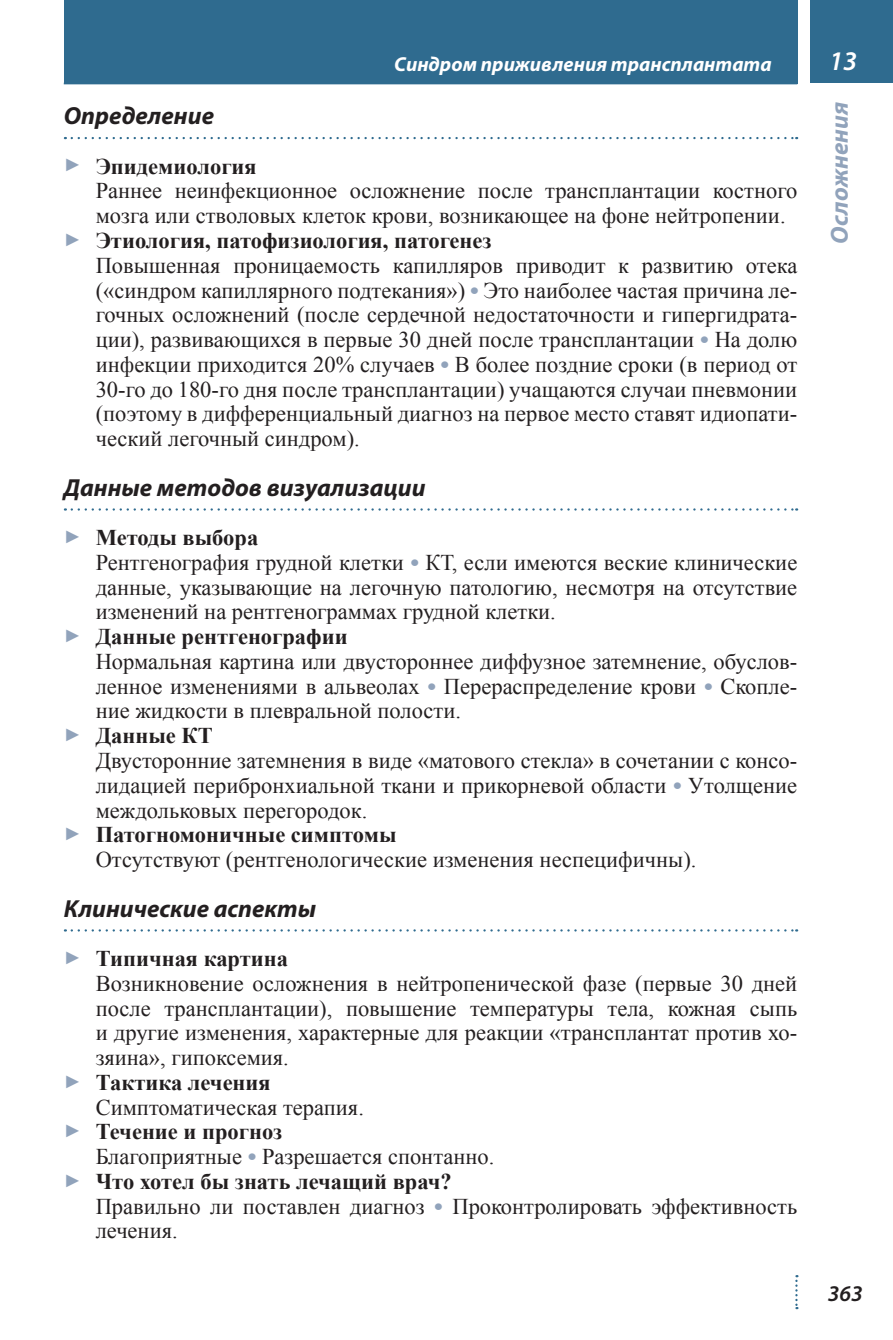
<style>
.page{position:relative;width:893px;height:1340px;background:#fff}
.page>*{position:absolute;margin:0;border:0;box-sizing:border-box;transform-origin:0 0}
.t1{font:italic 600 27px "Myriad Pro";color:#fff}
.t2{font:italic 700 24.75px "Myriad Pro";color:#231f20}
.t3{font:italic 700 24.75px "Myriad Pro";color:#91a3bb}
.t4{font:22.5px "Times New Roman";color:#231f20}
.t5{font:700 22.5px "Times New Roman";color:#231f20}
.t6{font:italic 600 22.5px "Myriad Pro";color:#231f20}
.t7{font:italic 700 20.25px "Myriad Pro";color:#fff}
.s1{font-size:18px;color:#91a3bb}
.s2{font-weight:700;font-size:24.75px;color:#91a3bb}
</style>
<div class="page">
<div style="left:810px;top:0;width:83px;height:83px;background:#2f6b8f"></div>
<svg style="left:795px;top:1275px;width:3px;height:34px"></svg>
<div style="left:64px;top:0;width:733px;height:84px;background:#2f6b8f"></div>
<svg style="left:72px;top:137px;width:725px;height:2px"></svg>
<svg style="left:72px;top:508px;width:725px;height:2px"></svg>
<svg style="left:72px;top:929px;width:725px;height:2px"></svg>
<p class="t7" style="left:394px;top:56px;width:379px">Синдром приживления трансплантата</p>
<p class="t2" style="left:64px;top:106px;width:152px">Определение</p>
<p class="t5" style="left:64px;top:154px;width:194px"><span class="s1">►</span> Эпидемиология</p>
<p class="t4" style="left:96px;top:178px;width:703px">Раннее неинфекционное осложнение после трансплантации костного</p>
<p class="t4" style="left:96px;top:203px;width:691px">мозга или стволовых клеток крови, возникающее на фоне нейтропении.</p>
<p class="t5" style="left:64px;top:228px;width:429px"><span class="s1">►</span> Этиология, патофизиология, патогенез</p>
<p class="t4" style="left:96px;top:253px;width:703px">Повышенная проницаемость капилляров приводит к развитию отека</p>
<p class="t4" style="left:96px;top:277px;width:703px">(«синдром капиллярного подтекания») <span class="s2">•</span> Это наиболее частая причина ле-</p>
<p class="t4" style="left:96px;top:302px;width:703px">гочных осложнений (после сердечной недостаточности и гипергидрата-</p>
<p class="t4" style="left:96px;top:327px;width:703px">ции), развивающихся в первые 30 дней после трансплантации <span class="s2">•</span> На долю</p>
<p class="t4" style="left:96px;top:352px;width:703px">инфекции приходится 20% случаев <span class="s2">•</span> В более поздние сроки (в период от</p>
<p class="t4" style="left:96px;top:376px;width:703px">30-го до 180-го дня после трансплантации) учащаются случаи пневмонии</p>
<p class="t4" style="left:96px;top:401px;width:703px">(поэтому в дифференциальный диагноз на первое место ставят идиопати-</p>
<p class="t4" style="left:96px;top:426px;width:266px">ческий легочный синдром).</p>
<p class="t2" style="left:64px;top:478px;width:363px">Данные методов визуализации</p>
<p class="t5" style="left:64px;top:525px;width:196px"><span class="s1">►</span> Методы выбора</p>
<p class="t4" style="left:96px;top:550px;width:703px">Рентгенография грудной клетки <span class="s2">•</span> КТ, если имеются веские клинические</p>
<p class="t4" style="left:96px;top:574px;width:703px">данные, указывающие на легочную патологию, несмотря на отсутствие</p>
<p class="t4" style="left:96px;top:599px;width:462px">изменений на рентгенограммах грудной клетки.</p>
<p class="t5" style="left:64px;top:624px;width:285px"><span class="s1">►</span> Данные рентгенографии</p>
<p class="t4" style="left:96px;top:649px;width:703px">Нормальная картина или двустороннее диффузное затемнение, обуслов-</p>
<p class="t4" style="left:96px;top:673px;width:703px">ленное изменениями в альвеолах <span class="s2">•</span> Перераспределение крови <span class="s2">•</span> Скопле-</p>
<p class="t4" style="left:96px;top:698px;width:367px">ние жидкости в плевральной полости.</p>
<p class="t5" style="left:64px;top:723px;width:151px"><span class="s1">►</span> Данные КТ</p>
<p class="t4" style="left:96px;top:748px;width:703px">Двусторонние затемнения в виде «матового стекла» в сочетании с консо-</p>
<p class="t4" style="left:96px;top:772px;width:703px">лидацией перибронхиальной ткани и прикорневой области <span class="s2">•</span> Утолщение</p>
<p class="t4" style="left:96px;top:797px;width:273px">междольковых перегородок.</p>
<p class="t5" style="left:64px;top:822px;width:334px"><span class="s1">►</span> Патогномоничные симптомы</p>
<p class="t4" style="left:96px;top:847px;width:602px">Отсутствуют (рентгенологические изменения неспецифичны).</p>
<p class="t2" style="left:64px;top:898px;width:254px">Клинические аспекты</p>
<p class="t5" style="left:64px;top:946px;width:226px"><span class="s1">►</span> Типичная картина</p>
<p class="t4" style="left:96px;top:970px;width:703px">Возникновение осложнения в нейтропенической фазе (первые 30 дней</p>
<p class="t4" style="left:96px;top:995px;width:703px">после трансплантации), повышение температуры тела, кожная сыпь</p>
<p class="t4" style="left:96px;top:1020px;width:703px">и другие изменения, характерные для реакции «трансплантат против хо-</p>
<p class="t4" style="left:96px;top:1045px;width:195px">зяина», гипоксемия.</p>
<p class="t5" style="left:64px;top:1069px;width:208px"><span class="s1">►</span> Тактика лечения</p>
<p class="t4" style="left:96px;top:1094px;width:270px">Симптоматическая терапия.</p>
<p class="t5" style="left:64px;top:1119px;width:220px"><span class="s1">►</span> Течение и прогноз</p>
<p class="t4" style="left:96px;top:1144px;width:400px">Благоприятные <span class="s2">•</span> Разрешается спонтанно.</p>
<p class="t5" style="left:64px;top:1168px;width:389px"><span class="s1">►</span> Что хотел бы знать лечащий врач?</p>
<p class="t4" style="left:96px;top:1193px;width:703px">Правильно ли поставлен диагноз <span class="s2">•</span> Проконтролировать эффективность</p>
<p class="t4" style="left:96px;top:1218px;width:84px">лечения.</p>
<p class="t1" style="left:829px;top:51px;width:30px">13</p>
<p class="t3" style="left:830px;top:244px;width:144px;rotate:-90deg">Осложнения</p>
<p class="t6" style="left:828px;top:1284px;width:37px">363</p>
</div>
